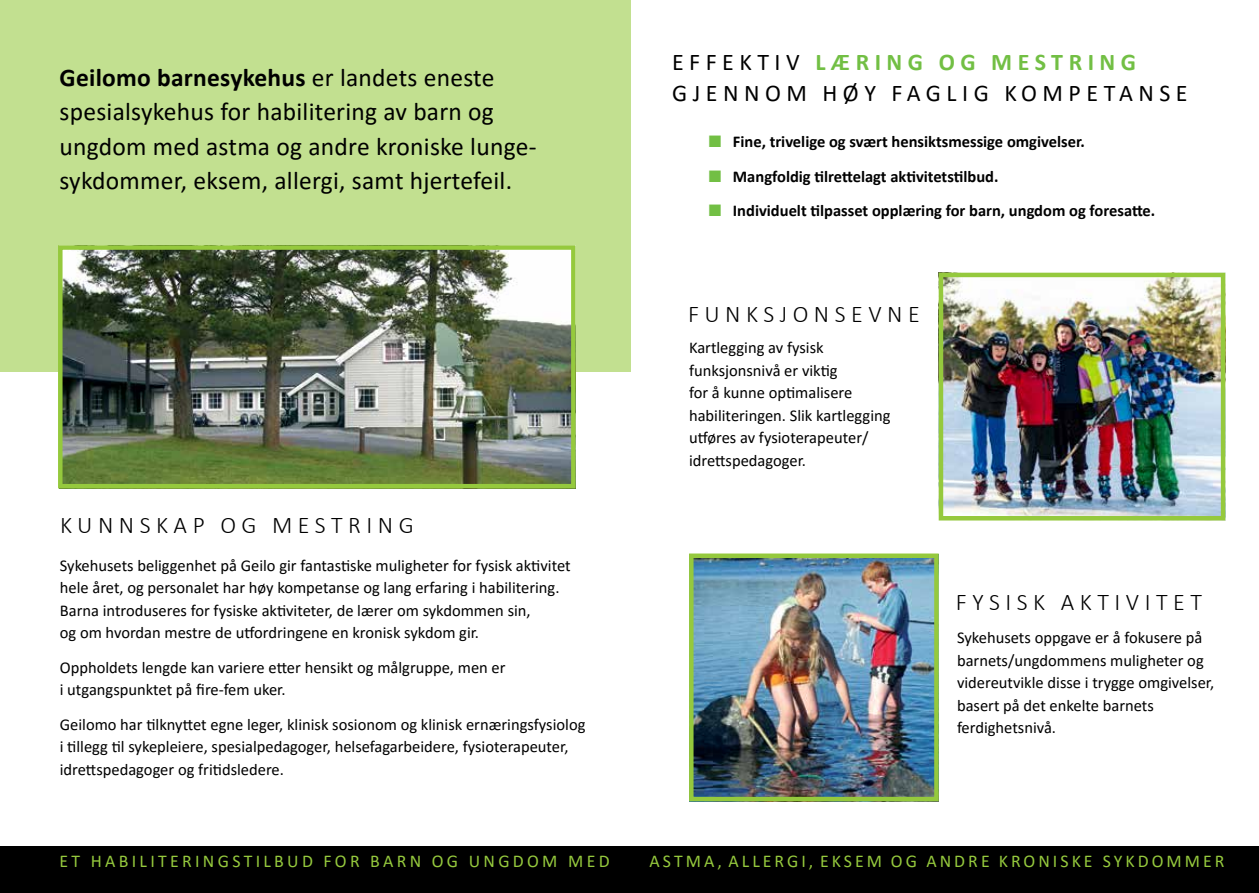
<style>
.page{position:relative;width:1259px;height:893px;background:#fff}
.page>*{position:absolute;margin:0;border:0;box-sizing:border-box;transform-origin:0 0}
.t1{font:25.5px/34.5px "Calibri";letter-spacing:.01em;color:#000}
.t2{font:24px/31.5px "Calibri";letter-spacing:.23em;color:#000}
.t3{font:300 24px "Calibri";letter-spacing:.23em;color:#000}
.t4{font:18px "Calibri";letter-spacing:.17em;color:#95c93d}
.t5{font:16.5px/22.5px "Calibri";color:#000}
.t6{font:700 16.5px "Calibri";color:#000}
.s1{font-weight:700}
.s2{font-weight:700;color:#72bf44}
.s3{color:#72bf44}
</style>
<div class="page">
<div style="left:0;top:846px;width:1259px;height:47px;background:#000"></div>
<div style="left:0;top:0;width:631px;height:372px;background:#c2e090"></div>
<img style="left:63px;top:250px;width:507px;height:233px">
<div style="left:58px;top:245px;width:517px;height:243px;border:4px solid #95c93d"></div>
<img style="left:943px;top:278px;width:277px;height:237px">
<div style="left:938px;top:273px;width:287px;height:247px;border:4px solid #95c93d"></div>
<img style="left:694px;top:558px;width:239px;height:238px">
<div style="left:689px;top:553px;width:249px;height:248px;border:4px solid #95c93d"></div>
<h1 class="t1" style="left:60px;top:59px;width:478px"><span class="s1">Geilomo barnesykehus</span> er landets eneste spesialsykehus for habilitering av barn og ungdom med astma og andre kroniske lunge&shy;sykdommer, eksem, allergi, samt hjertefeil.</h1>
<h2 class="t3" style="left:60px;top:510px;width:355px">KUNNSKAP OG MESTRING</h2>
<p class="t5" style="left:60px;top:553px;width:512px">Sykehusets beliggenhet på Geilo gir fantastiske muligheter for fysisk aktivitet hele året, og personalet har høy kompetanse og lang erfaring i habilitering.<br>Barna introduseres for fysiske aktiviteter, de lærer om sykdommen sin,<br>og om hvordan mestre de utfordringene en kronisk sykdom gir.</p>
<p class="t5" style="left:60px;top:656px;width:447px">Oppholdets lengde kan variere etter hensikt og målgruppe, men er i utgangspunktet på fire-fem uker.</p>
<p class="t5" style="left:60px;top:713px;width:527px">Geilomo har tilknyttet egne leger, klinisk sosionom og klinisk ernæringsfysiolog i tillegg til sykepleiere, spesialpedagoger, helsefagarbeidere, fysioterapeuter, idrettspedagoger og fritidsledere.</p>
<h2 class="t2" style="left:672px;top:45px;width:517px">EFFEKTIV <span class="s2">LÆRING OG MESTRING<br></span>GJENNOM HØY FAGLIG KOMPETANSE</h2>
<p class="t6" style="left:709px;top:130px;width:377px"><span class="s3">■</span> Fine, trivelige og svært hensiktsmessige omgivelser.</p>
<p class="t6" style="left:709px;top:165px;width:291px"><span class="s3">■</span> Mangfoldig tilrettelagt aktivitetstilbud.</p>
<p class="t6" style="left:709px;top:199px;width:448px"><span class="s3">■</span> Individuelt tilpasset opplæring for barn, ungdom og foresatte.</p>
<h2 class="t3" style="left:688px;top:299px;width:233px">FUNKSJONSEVNE</h2>
<p class="t5" style="left:689px;top:336px;width:203px">Kartlegging av fysisk funksjonsnivå er viktig<br>for å kunne optimalisere habiliteringen. Slik kartlegging utføres av fysioterapeuter/ idrettspedagoger.</p>
<h2 class="t3" style="left:956px;top:587px;width:247px">FYSISK AKTIVITET</h2>
<p class="t5" style="left:957px;top:626px;width:259px">Sykehusets oppgave er å fokusere på barnets/ungdommens muligheter og videreutvikle disse i trygge omgivelser, basert på det enkelte barnets ferdighetsnivå.</p>
<p class="t4" style="left:60px;top:848px;width:551px">ET HABILITERINGSTILBUD FOR BARN OG UNGDOM MED</p>
<p class="t4" style="left:649px;top:848px;width:576px">ASTMA, ALLERGI, EKSEM OG ANDRE KRONISKE SYKDOMMER</p>
</div>
